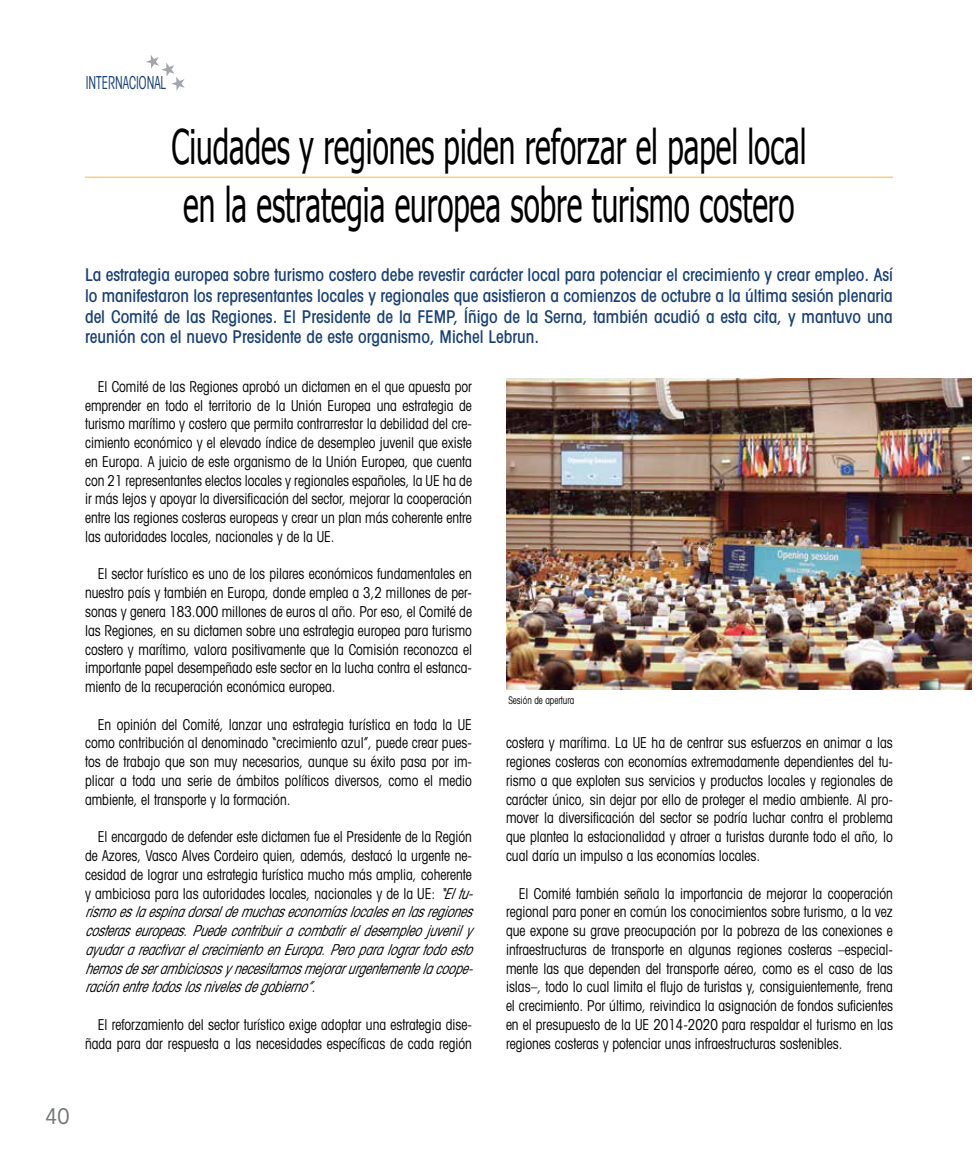
<style>
.page{position:relative;width:978px;height:1149px;background:#fff}
.page>*{position:absolute;margin:0;border:0;box-sizing:border-box;transform-origin:0 0}
.t1{font:47.55px/58.2px "Tahoma";color:#000;scale:.62 1}
.t2{font:condensed 21.75px "Avant Garde";color:#727874}
.t3{font:condensed 17.85px "Avant Garde";color:#183f75;scale:.7 1}
.t4{font:500 condensed 17.55px/20.7px "Avant Garde";color:#183f75;text-align:justify}
.t5{font:condensed 15px/18.8px "Avant Garde";color:#000;text-align:justify;scale:.9 1}
.t6{font:italic condensed 15px/18.8px "Avant Garde";color:#000;scale:.9 1}
.t7{font:condensed 10.5px "Avant Garde";color:#000;scale:.86 1}
.s1{font-style:normal}
</style>
<div class="page">
<svg style="left:146px;top:55px;width:39px;height:36px"></svg>
<hr style="left:85px;top:176px;width:808px;height:2px;background:#fbcd7b">
<img style="left:506px;top:378px;width:466px;height:311px">
<p class="t3" style="left:86px;top:72px;width:116px">Internacional</p>
<h1 class="t1" style="left:171px;top:115px;width:1026px">Ciudades y regiones piden reforzar el papel local en la estrategia europea sobre turismo costero</h1>
<p class="t4" style="left:85px;top:264px;width:809px">La estrategia europea sobre turismo costero debe revestir carácter local para potenciar el crecimiento y crear empleo. Así lo manifestaron los representantes locales y regionales que asistieron a comienzos de octubre a la última sesión plenaria del Comité de las Regiones. El Presidente de la FEMP, Íñigo de la Serna, también acudió a esta cita, y mantuvo una reunión con el nuevo Presidente de este organismo, Michel Lebrun.</p>
<p class="t5" style="left:85px;top:376px;width:431px;text-indent:13px">El Comité de las Regiones aprobó un dictamen en el que apuesta por emprender en todo el territorio de la Unión Europea una estrategia de turismo marítimo y costero que permita contrarrestar la debilidad del cre&shy;cimiento económico y el elevado índice de desempleo juvenil que existe en Europa. A juicio de este organismo de la Unión Europea, que cuenta con 21 representantes electos locales y regionales españoles, la UE ha de ir más lejos y apoyar la diversificación del sector, mejorar la cooperación entre las regiones costeras europeas y crear un plan más coherente entre las autoridades locales, nacionales y de la UE.</p>
<p class="t5" style="left:85px;top:564px;width:431px;text-indent:13px">El sector turístico es uno de los pilares económicos fundamentales en nuestro país y también en Europa, donde emplea a 3,2 millones de per&shy;sonas y genera 183.000 millones de euros al año. Por eso, el Comité de las Regiones, en su dictamen sobre una estrategia europea para turismo costero y marítimo, valora positivamente que la Comisión reconozca el importante papel desempeñado este sector en la lucha contra el estanca&shy;miento de la recuperación económica europea.</p>
<p class="t5" style="left:85px;top:714px;width:431px;text-indent:13px">En opinión del Comité, lanzar una estrategia turística en toda la UE como contribución al denominado “crecimiento azul”, puede crear pues&shy;tos de trabajo que son muy necesarios, aunque su éxito pasa por im&shy;plicar a toda una serie de ámbitos políticos diversos, como el medio ambiente, el transporte y la formación.</p>
<p class="t6" style="left:85px;top:826px;width:439px;text-indent:13px"><span class="s1">El encargado de defender este dictamen fue el Presidente de la Región de Azores, Vasco Alves Cordeiro quien, además, destacó la urgente ne&shy;cesidad de lograr una estrategia turística mucho más amplia, coherente y ambiciosa para las autoridades locales, nacionales y de la UE:</span> “Eltu&shy;rismoeslaespinadorsaldemuchaseconomíaslocalesenlasregiones costeraseuropeas.Puedecontribuiracombatireldesempleojuvenily ayudarareactivarelcrecimientoenEuropa.Peroparalogrartodoesto hemosdeserambiciososy necesitamosmejorarurgentementelacoope&shy;raciónentretodoslosnivelesdegobierno”.</p>
<p class="t5" style="left:85px;top:1014px;width:431px;text-align:right">El reforzamiento del sector turístico exige adoptar una estrategia dise&shy;ñada para dar respuesta a las necesidades específicas de cada región</p>
<p class="t7" style="left:508px;top:693px;width:78px">Sesión de apertura</p>
<p class="t5" style="left:506px;top:733px;width:431px">costera y marítima. La UE ha de centrar sus esfuerzos en animar a las regiones costeras con economías extremadamente dependientes del tu&shy;rismo a que exploten sus servicios y productos locales y regionales de carácter único, sin dejar por ello de proteger el medio ambiente. Al pro&shy;mover la diversificación del sector se podría luchar contra el problema que plantea la estacionalidad y atraer a turistas durante todo el año, lo cual daría un impulso a las economías locales.</p>
<p class="t5" style="left:506px;top:883px;width:431px;text-indent:13px">El Comité también señala la importancia de mejorar la cooperación regional para poner en común los conocimientos sobre turismo, a la vez que expone su grave preocupación por la pobreza de las conexiones e infraestructuras de transporte en algunas regiones costeras –especial&shy;mente las que dependen del transporte aéreo, como es el caso de las islas–, todo lo cual limita el flujo de turistas y, consiguientemente, frena el crecimiento. Por último, reivindica la asignación de fondos suficientes en el presupuesto de la UE 2014-2020 para respaldar el turismo en las regiones costeras y potenciar unas infraestructuras sostenibles.</p>
<h2 class="t2" style="left:45px;top:1101px;width:26px">40</h2>
</div>
